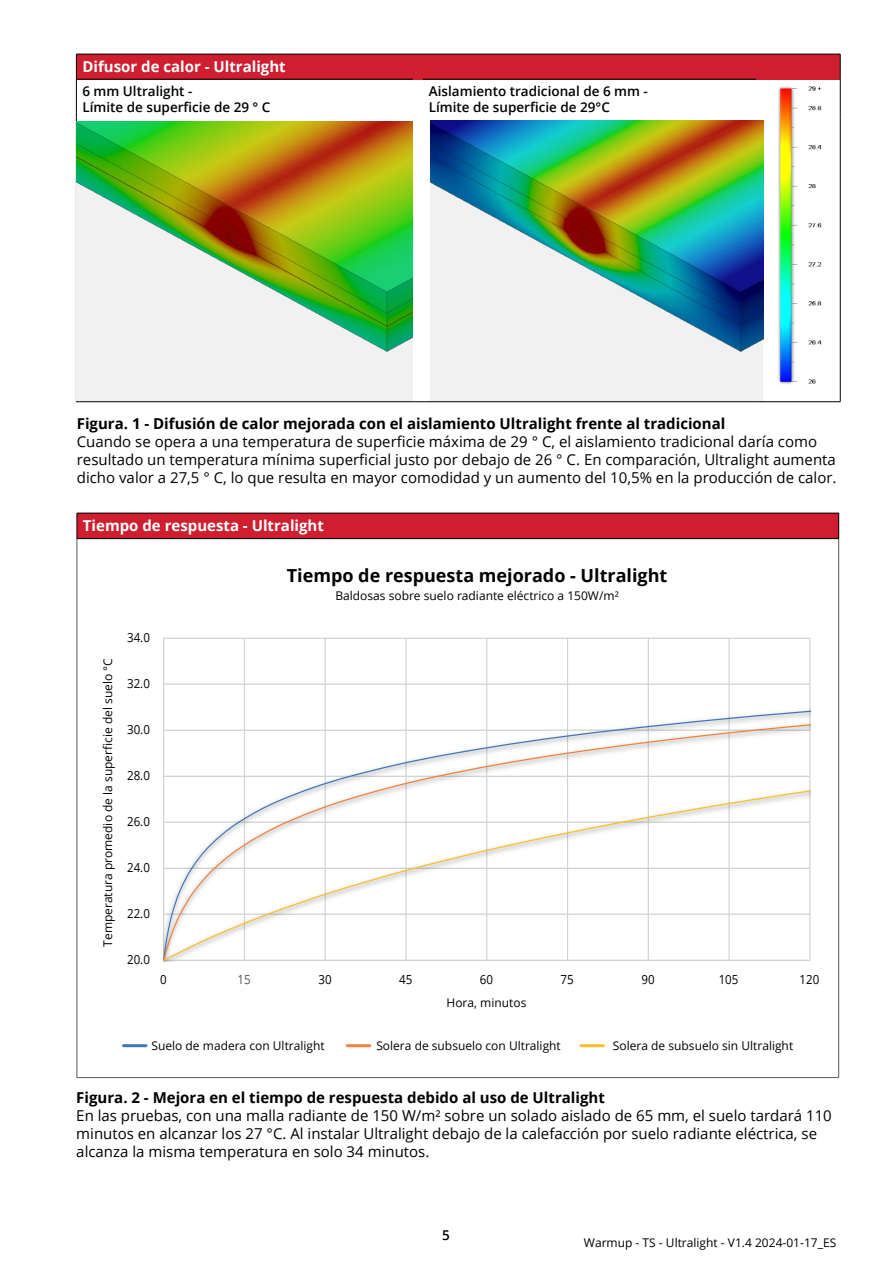
<style>
.page{position:relative;width:893px;height:1263px;background:#fff}
.page>*{position:absolute;margin:0;border:0;box-sizing:border-box;transform-origin:0 0}
.t1{font:700 18px "Open Sans";color:#000}
.t2{font:15px/18px "Open Sans";color:#000}
.t3{font:700 15px "Open Sans";color:#000}
.t4{font:700 15px "Open Sans";color:#fff}
.t5{font:600 13.5px/16.2px "Open Sans";color:#000}
.t6{font:12.6px "Open Sans";color:#000;scale:.92 1}
.t7{font:12.6px "Open Sans";color:#515455;scale:.92 1}
.t8{font:12px "Open Sans";color:#000}
</style>
<div class="page">
<div style="left:77px;top:513px;width:762px;height:26px;background:#cf1e30"></div>
<hr style="left:77px;top:539px;width:1px;height:538px;background:#58595b">
<hr style="left:838px;top:539px;width:1px;height:538px;background:#58595b">
<hr style="left:77px;top:1077px;width:762px;height:1px;background:#58595b">
<hr style="left:77px;top:513px;width:762px;height:1px;background:#000">
<svg style="left:77px;top:513px;width:1px;height:25px"></svg>
<svg style="left:838px;top:513px;width:1px;height:25px"></svg>
<hr style="left:77px;top:538px;width:762px;height:1px;background:#000">
<div style="left:76px;top:54px;width:764px;height:25px;background:#cf1e30"></div>
<svg style="left:840px;top:54px;width:1px;height:25px"></svg>
<hr style="left:76px;top:79px;width:337px;height:1px;background:#000">
<hr style="left:423px;top:79px;width:333px;height:1px;background:#000">
<hr style="left:76px;top:54px;width:337px;height:1px;background:#000">
<svg style="left:76px;top:54px;width:1px;height:25px"></svg>
<hr style="left:423px;top:54px;width:333px;height:1px;background:#000">
<hr style="left:756px;top:54px;width:84px;height:1px;background:#000">
<hr style="left:76px;top:79px;width:1px;height:39px;background:#000">
<hr style="left:840px;top:79px;width:1px;height:39px;background:#000">
<hr style="left:76px;top:118px;width:1px;height:284px;background:#000">
<hr style="left:840px;top:118px;width:1px;height:284px;background:#000">
<hr style="left:76px;top:401px;width:337px;height:1px;background:#000">
<hr style="left:423px;top:401px;width:333px;height:1px;background:#000">
<hr style="left:756px;top:401px;width:84px;height:1px;background:#000">
<div style="left:77px;top:121px;width:336px;height:280px;background:#f1f1f2"></div>
<img style="left:77px;top:121px;width:336px;height:231px">
<div style="left:430px;top:121px;width:333px;height:280px;background:#f1f1f2"></div>
<img style="left:430px;top:121px;width:333px;height:231px">
<img style="left:779px;top:86px;width:43px;height:298px">
<hr style="left:163px;top:638px;width:1px;height:322px;background:#d0d1d1">
<svg style="left:164px;top:638px;width:647px;height:323px"></svg>
<hr style="left:124px;top:1044px;width:22px;height:3px;background:#4375ba">
<hr style="left:347px;top:1044px;width:23px;height:3px;background:#f2823c">
<hr style="left:581px;top:1044px;width:22px;height:3px;background:#febd2a">
<p class="t4" style="left:82px;top:56px;width:205px">Difusor de calor - Ultralight</p>
<p class="t5" style="left:82px;top:82px;width:190px">6 mm Ultralight -<br>Límite de superficie de 29 ° C</p>
<p class="t5" style="left:429px;top:82px;width:221px">Aislamiento tradicional de 6 mm -<br>Límite de superficie de 29°C</p>
<p class="t3" style="left:77px;top:413px;width:650px">Figura. 1 - Difusión de calor mejorada con el aislamiento Ultralight frente al tradicional</p>
<p class="t2" style="left:77px;top:432px;width:761px">Cuando se opera a una temperatura de superficie máxima de 29 ° C, el aislamiento tradicional daría como resultado un temperatura mínima superficial justo por debajo de 26 ° C. En comparación, Ultralight aumenta dicho valor a 27,5 ° C, lo que resulta en mayor comodidad y un aumento del 10,5% en la producción de calor.</p>
<p class="t4" style="left:83px;top:514px;width:243px">Tiempo de respuesta - Ultralight</p>
<p class="t1" style="left:287px;top:563px;width:382px">Tiempo de respuesta mejorado - Ultralight</p>
<p class="t8" style="left:335px;top:587px;width:285px">Baldosas sobre suelo radiante eléctrico a 150W/m²</p>
<p class="t8" style="left:100px;top:947px;width:290px;rotate:-90deg">Temperatura promedio de la superficie del suelo °C</p>
<p class="t6" style="left:127px;top:629px;width:26px">34.0</p>
<p class="t6" style="left:127px;top:675px;width:26px">32.0</p>
<p class="t6" style="left:127px;top:721px;width:26px">30.0</p>
<p class="t6" style="left:127px;top:767px;width:26px">28.0</p>
<p class="t6" style="left:127px;top:813px;width:26px">26.0</p>
<p class="t6" style="left:127px;top:859px;width:26px">24.0</p>
<p class="t6" style="left:127px;top:905px;width:26px">22.0</p>
<p class="t6" style="left:127px;top:951px;width:26px">20.0</p>
<p class="t6" style="left:160px;top:970px;width:9px">0</p>
<p class="t7" style="left:238px;top:970px;width:16px">15</p>
<p class="t6" style="left:318px;top:970px;width:16px">30</p>
<p class="t6" style="left:399px;top:970px;width:16px">45</p>
<p class="t6" style="left:480px;top:970px;width:16px">60</p>
<p class="t6" style="left:561px;top:970px;width:16px">75</p>
<p class="t6" style="left:641px;top:970px;width:16px">90</p>
<p class="t6" style="left:719px;top:970px;width:23px">105</p>
<p class="t6" style="left:799px;top:970px;width:23px">120</p>
<p class="t8" style="left:446px;top:994px;width:81px">Hora, minutos</p>
<p class="t8" style="left:152px;top:1037px;width:175px">Suelo de madera con Ultralight</p>
<p class="t8" style="left:376px;top:1037px;width:186px">Solera de subsuelo con Ultralight</p>
<p class="t8" style="left:613px;top:1037px;width:182px">Solera de subsuelo sin Ultralight</p>
<p class="t3" style="left:76px;top:1087px;width:530px">Figura. 2 - Mejora en el tiempo de respuesta debido al uso de Ultralight</p>
<p class="t2" style="left:76px;top:1106px;width:757px">En las pruebas, con una malla radiante de 150 W/m² sobre un solado aislado de 65 mm, el suelo tardará 110 minutos en alcanzar los 27 °C. Al instalar Ultralight debajo de la calefacción por suelo radiante eléctrica, se alcanza la misma temperatura en solo 34 minutos.</p>
<p class="t5" style="left:442px;top:1227px;width:9px">5</p>
<p class="t8" style="left:584px;top:1234px;width:254px">Warmup - TS - Ultralight - V1.4 2024-01-17_ES</p>
</div>
